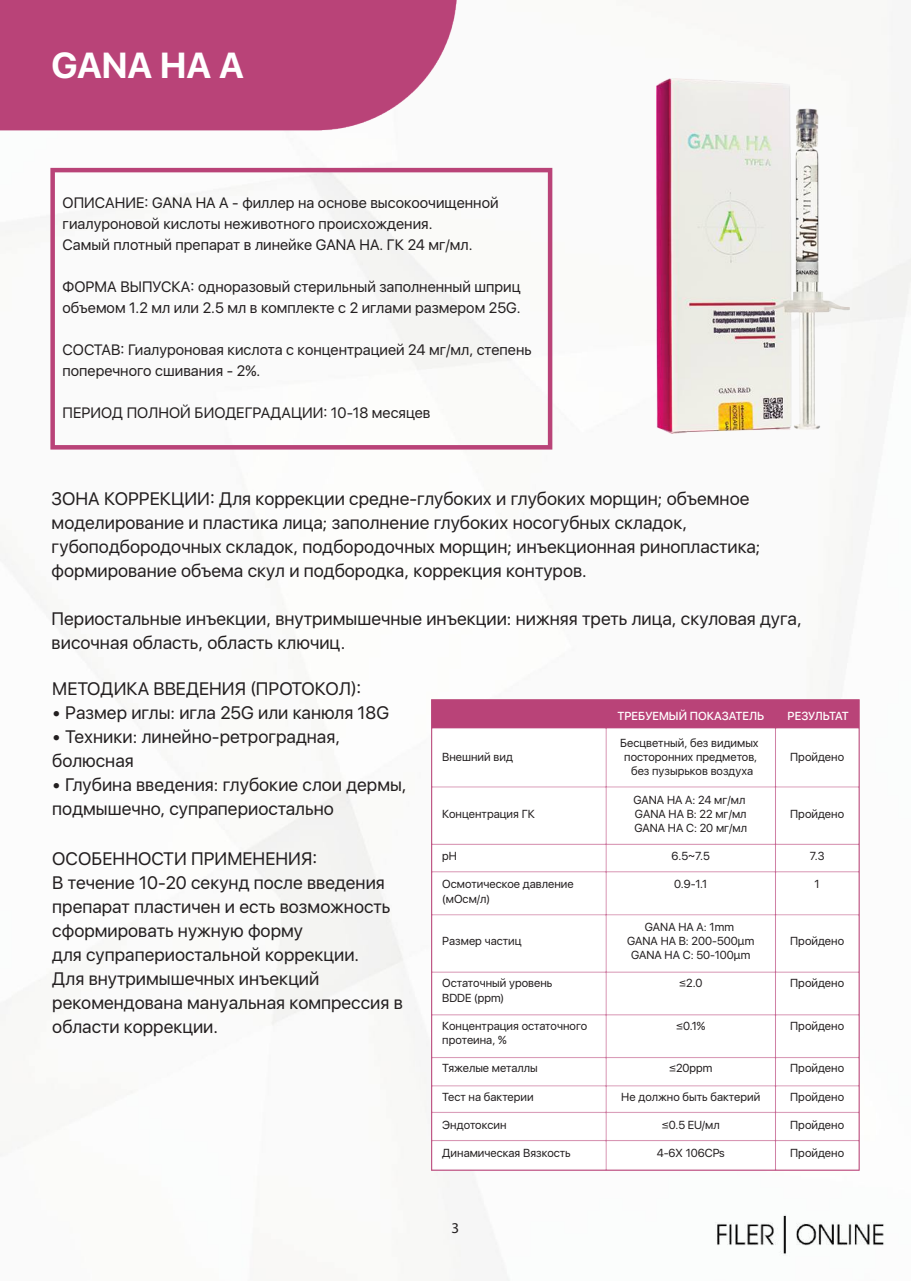
<style>
.page{position:relative;width:911px;height:1281px;background:#fff}
.page>*{position:absolute;margin:0;border:0;box-sizing:border-box;transform-origin:0 0}
.t1{font:700 36px "SFUI Display";color:#fff}
.t2{font:18px/24px "SFUI Display";color:#231f20}
.t3{font:15px/21px "SFUI Display";color:#231f20}
.t4{font:15px "Myriad Pro";color:#231f20}
.t5{font:11.55px/14.1px "SFUI Display";color:#231f20}
.t6{font:500 11.55px "SFUI Display";color:#fff}
.t7{font:500 11.55px "SFUI Display";letter-spacing:-.025em;color:#fff}
</style>
<div class="page">
<img style="left:0;top:0;width:911px;height:1280px">
<img style="left:431px;top:699px;width:429px;height:470px">
<img style="left:0;top:0;width:456px;height:130px">
<img style="left:656px;top:78px;width:194px;height:355px">
<svg style="left:50px;top:168px;width:502px;height:281px"></svg>
<img style="left:709px;top:1209px;width:177px;height:49px">
<h1 class="t1" style="left:52px;top:40px;width:194px">GANA HA A</h1>
<p class="t3" style="left:63px;top:193px;width:437px">ОПИСАНИЕ: GANA HA A - филлер на основе высокоочищенной гиалуроновой кислоты неживотного происхождения.<br>Самый плотный препарат в линейке GANA HA. ГК 24 мг/мл.</p>
<p class="t3" style="left:63px;top:277px;width:459px">ФОРМА ВЫПУСКА: одноразовый стерильный заполненный шприц объемом 1.2 мл или 2.5 мл в комплекте с 2 иглами размером 25G.</p>
<p class="t3" style="left:63px;top:340px;width:470px">СОСТАВ: Гиалуроновая кислота с концентрацией 24 мг/мл, степень поперечного сшивания - 2%.</p>
<p class="t3" style="left:63px;top:403px;width:369px">ПЕРИОД ПОЛНОЙ БИОДЕГРАДАЦИИ: 10-18 месяцев</p>
<p class="t2" style="left:52px;top:487px;width:710px">ЗОНА КОРРЕКЦИИ: Для коррекции средне-глубоких и глубоких морщин; объемное моделирование и пластика лица; заполнение глубоких носогубных складок, губоподбородочных складок, подбородочных морщин; инъекционная ринопластика; формирование объема скул и подбородка, коррекция контуров.</p>
<p class="t2" style="left:52px;top:607px;width:751px">Периостальные инъекции, внутримышечные инъекции: нижняя треть лица, скуловая дуга, височная область, область ключиц.</p>
<p class="t2" style="left:52px;top:677px;width:311px">МЕТОДИКА ВВЕДЕНИЯ (ПРОТОКОЛ):</p>
<p class="t2" style="left:52px;top:701px;width:338px">• Размер иглы: игла 25G или канюля 18G</p>
<p class="t2" style="left:52px;top:725px;width:289px">• Техники: линейно-ретроградная, болюсная</p>
<p class="t2" style="left:52px;top:773px;width:356px">• Глубина введения: глубокие слои дермы, подмышечно, супрапериостально</p>
<p class="t2" style="left:52px;top:847px;width:352px">ОСОБЕННОСТИ ПРИМЕНЕНИЯ:<br>В течение 10-20 секунд после введения препарат пластичен и есть возможность сформировать нужную форму<br>для супрапериостальной коррекции.<br>Для внутримышечных инъекций рекомендована мануальная компрессия в области коррекции.</p>
<p class="t5" style="left:442px;top:750px;width:72px">Внешний вид</p>
<p class="t5" style="left:442px;top:807px;width:94px">Концентрация ГК</p>
<p class="t5" style="left:442px;top:849px;width:16px">pH</p>
<p class="t5" style="left:442px;top:877px;width:133px">Осмотическое давление (мОсм/л)</p>
<p class="t5" style="left:442px;top:934px;width:81px">Размер частиц</p>
<p class="t5" style="left:442px;top:976px;width:112px">Остаточный уровень<br>BDDE (ppm)</p>
<p class="t5" style="left:442px;top:1019px;width:147px">Концентрация остаточного протеина, %</p>
<p class="t5" style="left:442px;top:1061px;width:97px">Тяжелые металлы</p>
<p class="t5" style="left:442px;top:1089px;width:93px">Тест на бактерии</p>
<p class="t5" style="left:442px;top:1118px;width:66px">Эндотоксин</p>
<p class="t5" style="left:442px;top:1146px;width:130px">Динамическая Вязкость</p>
<p class="t4" style="left:451px;top:1218px;width:9px">3</p>
<p class="t6" style="left:617px;top:707px;width:148px">ТРЕБУЕМЫЙ ПОКАЗАТЕЛЬ</p>
<p class="t7" style="left:787px;top:707px;width:63px">РЕЗУЛЬТАТ</p>
<p class="t5" style="left:620px;top:736px;width:140px;text-align:center">Бесцветный, без видимых посторонних предметов, без пузырьков воздуха</p>
<p class="t5" style="left:633px;top:793px;width:115px">GANA HA A: 24 мг/мл<br>GANA HA B: 22 мг/мл<br>GANA HA C: 20 мг/мл</p>
<p class="t5" style="left:671px;top:849px;width:40px">6.5~7.5</p>
<p class="t5" style="left:674px;top:877px;width:35px">0.9-1.1</p>
<p class="t5" style="left:627px;top:920px;width:129px;text-align:center">GANA HA A: 1mm<br>GANA HA B: 200-500μm<br>GANA HA C: 50-100μm</p>
<p class="t5" style="left:679px;top:976px;width:25px">≤2.0</p>
<p class="t5" style="left:676px;top:1019px;width:31px">≤0.1%</p>
<p class="t5" style="left:669px;top:1061px;width:45px">≤20ppm</p>
<p class="t5" style="left:621px;top:1089px;width:140px">Не должно быть бактерий</p>
<p class="t5" style="left:662px;top:1118px;width:60px">≤0.5 EU/мл</p>
<p class="t5" style="left:657px;top:1146px;width:70px">4-6X 106CPs</p>
<p class="t5" style="left:790px;top:750px;width:55px">Пройдено</p>
<p class="t5" style="left:790px;top:807px;width:55px">Пройдено</p>
<p class="t5" style="left:810px;top:849px;width:16px">7.3</p>
<p class="t5" style="left:814px;top:877px;width:7px">1</p>
<p class="t5" style="left:790px;top:934px;width:55px">Пройдено</p>
<p class="t5" style="left:790px;top:976px;width:55px">Пройдено</p>
<p class="t5" style="left:790px;top:1019px;width:55px">Пройдено</p>
<p class="t5" style="left:790px;top:1061px;width:55px">Пройдено</p>
<p class="t5" style="left:790px;top:1089px;width:55px">Пройдено</p>
<p class="t5" style="left:790px;top:1118px;width:55px">Пройдено</p>
<p class="t5" style="left:790px;top:1146px;width:55px">Пройдено</p>
</div>
